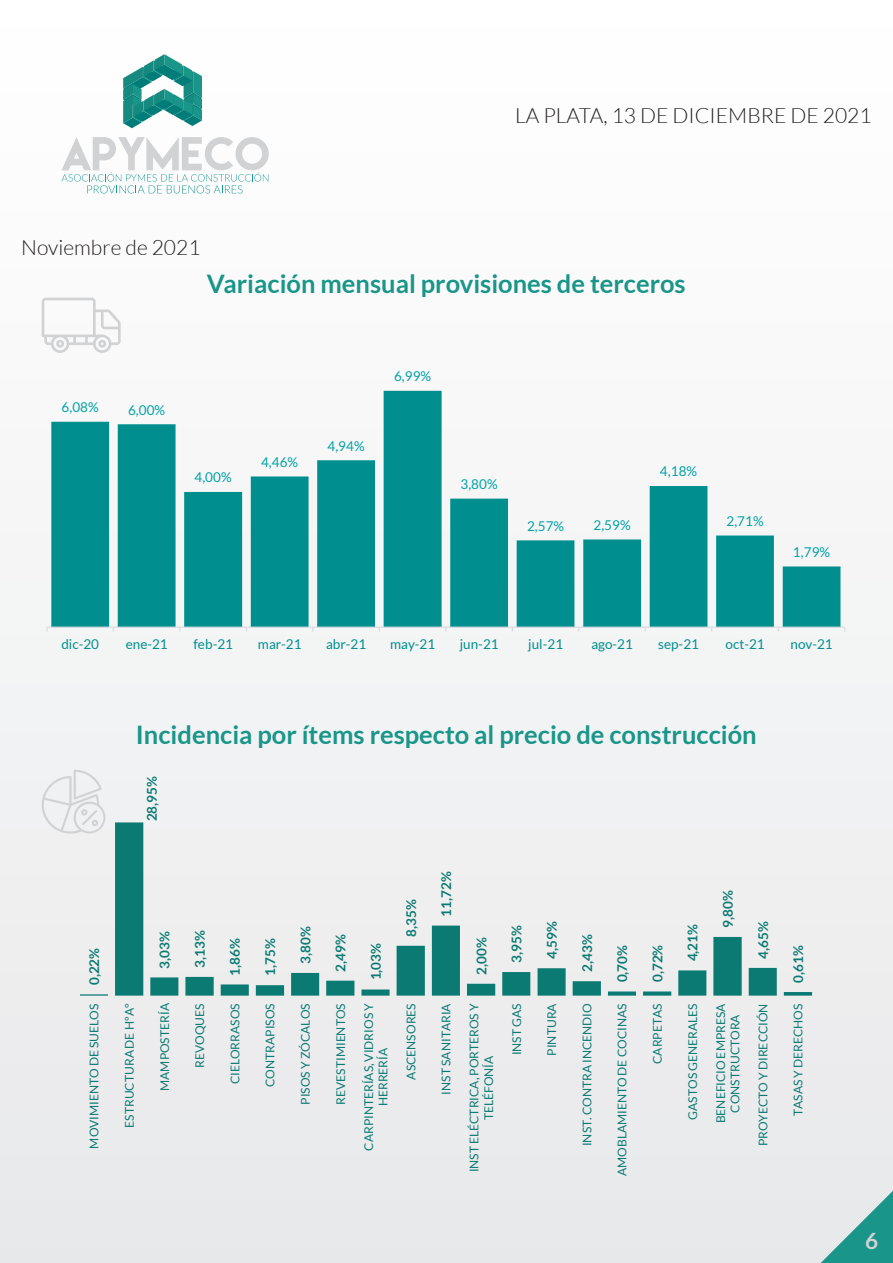
<style>
.page{position:relative;width:893px;height:1263px;background:#f3f4f4}
.page>*{position:absolute;margin:0;border:0;box-sizing:border-box;transform-origin:0 0}
.t1{font:700 25.5px "Lato";color:#199689}
.t2{font:700 22.5px "Lato";color:#d1d2d4}
.t3{font:300 21px "Lato";color:#231f20}
.t4{font:700 13.5px "Lato";letter-spacing:.005em;color:#0b7a72}
.t5{font:13.5px "Lato";color:#008f8e}
.t6{font:13.5px "Lato";letter-spacing:.005em;color:#00a2a4}
.t7{font:12px/14.4px "Lato";color:#0b7a72;text-align:center}
</style>
<div class="page">
<svg style="left:61px;top:137px;width:208px;height:56px"></svg>
<svg style="left:123px;top:54px;width:79px;height:74px"></svg>
<svg style="left:42px;top:298px;width:79px;height:55px"></svg>
<svg style="left:41px;top:770px;width:65px;height:64px"></svg>
<svg style="left:821px;top:1191px;width:72px;height:72px"></svg>
<svg style="left:80px;top:822px;width:732px;height:174px"></svg>
<svg style="left:51px;top:391px;width:789px;height:236px;fill:#008f8e"></svg>
<hr style="left:47px;top:627px;width:798px;height:1px;background:#d6d9df">
<h3 class="t3" style="left:21px;top:236px;width:181px">Noviembre de 2021</h3>
<h3 class="t3" style="left:515px;top:104px;width:358px">LA PLATA, 13 DE DICIEMBRE DE 2021</h3>
<h1 class="t1" style="left:207px;top:269px;width:480px">Variación mensual provisiones de terceros</h1>
<p class="t6" style="left:62px;top:400px;width:39px">6,08%</p>
<p class="t6" style="left:128px;top:402px;width:39px">6,00%</p>
<p class="t6" style="left:195px;top:470px;width:39px">4,00%</p>
<p class="t6" style="left:261px;top:454px;width:39px">4,46%</p>
<p class="t6" style="left:328px;top:438px;width:39px">4,94%</p>
<p class="t6" style="left:394px;top:369px;width:39px">6,99%</p>
<p class="t6" style="left:460px;top:477px;width:39px">3,80%</p>
<p class="t6" style="left:527px;top:518px;width:39px">2,57%</p>
<p class="t6" style="left:593px;top:517px;width:39px">2,59%</p>
<p class="t6" style="left:660px;top:464px;width:39px">4,18%</p>
<p class="t6" style="left:726px;top:513px;width:39px">2,71%</p>
<p class="t6" style="left:793px;top:544px;width:39px">1,79%</p>
<p class="t5" style="left:61px;top:637px;width:39px">dic-20</p>
<p class="t5" style="left:126px;top:637px;width:44px">ene-21</p>
<p class="t5" style="left:193px;top:637px;width:41px">feb-21</p>
<p class="t5" style="left:258px;top:637px;width:45px">mar-21</p>
<p class="t5" style="left:326px;top:637px;width:42px">abr-21</p>
<p class="t5" style="left:390px;top:637px;width:47px">may-21</p>
<p class="t5" style="left:460px;top:637px;width:40px">jun-21</p>
<p class="t5" style="left:528px;top:637px;width:36px">jul-21</p>
<p class="t5" style="left:591px;top:637px;width:43px">ago-21</p>
<p class="t5" style="left:658px;top:637px;width:42px">sep-21</p>
<p class="t5" style="left:725px;top:637px;width:41px">oct-21</p>
<p class="t5" style="left:790px;top:637px;width:44px">nov-21</p>
<h1 class="t1" style="left:136px;top:720px;width:622px">Incidencia por ítems respecto al precio de construcción</h1>
<p class="t4" style="left:87px;top:985px;width:39px;rotate:-90deg">0,22%</p>
<p class="t4" style="left:144px;top:821px;width:47px;rotate:-90deg">28,95%</p>
<p class="t4" style="left:157px;top:968px;width:39px;rotate:-90deg">3,03%</p>
<p class="t4" style="left:192px;top:968px;width:39px;rotate:-90deg">3,13%</p>
<p class="t4" style="left:227px;top:975px;width:39px;rotate:-90deg">1,86%</p>
<p class="t4" style="left:262px;top:976px;width:39px;rotate:-90deg">1,75%</p>
<p class="t4" style="left:298px;top:964px;width:39px;rotate:-90deg">3,80%</p>
<p class="t4" style="left:333px;top:972px;width:39px;rotate:-90deg">2,49%</p>
<p class="t4" style="left:368px;top:980px;width:39px;rotate:-90deg">1,03%</p>
<p class="t4" style="left:403px;top:937px;width:39px;rotate:-90deg">8,35%</p>
<p class="t4" style="left:439px;top:916px;width:47px;rotate:-90deg">11,72%</p>
<p class="t4" style="left:474px;top:975px;width:39px;rotate:-90deg">2,00%</p>
<p class="t4" style="left:509px;top:963px;width:39px;rotate:-90deg">3,95%</p>
<p class="t4" style="left:544px;top:959px;width:39px;rotate:-90deg">4,59%</p>
<p class="t4" style="left:579px;top:972px;width:39px;rotate:-90deg">2,43%</p>
<p class="t4" style="left:615px;top:982px;width:39px;rotate:-90deg">0,70%</p>
<p class="t4" style="left:650px;top:982px;width:39px;rotate:-90deg">0,72%</p>
<p class="t4" style="left:685px;top:961px;width:39px;rotate:-90deg">4,21%</p>
<p class="t4" style="left:720px;top:928px;width:39px;rotate:-90deg">9,80%</p>
<p class="t4" style="left:755px;top:959px;width:39px;rotate:-90deg">4,65%</p>
<p class="t4" style="left:791px;top:983px;width:39px;rotate:-90deg">0,61%</p>
<p class="t7" style="left:87px;top:1148px;width:147px;rotate:-90deg">MOVIMIENTODE SUELOS</p>
<p class="t7" style="left:122px;top:1128px;width:126px;rotate:-90deg">ESTRUCTURADE HºAº</p>
<p class="t7" style="left:157px;top:1091px;width:89px;rotate:-90deg">MAMPOSTERÍA</p>
<p class="t7" style="left:193px;top:1068px;width:66px;rotate:-90deg">REVOQUES</p>
<p class="t7" style="left:228px;top:1084px;width:82px;rotate:-90deg">CIELORRASOS</p>
<p class="t7" style="left:263px;top:1087px;width:85px;rotate:-90deg">CONTRAPISOS</p>
<p class="t7" style="left:298px;top:1105px;width:103px;rotate:-90deg">PISOS Y ZÓCALOS</p>
<p class="t7" style="left:333px;top:1105px;width:103px;rotate:-90deg">REVESTIMIENTOS</p>
<p class="t7" style="left:361px;top:1151px;width:149px;rotate:-90deg">CARPINTERÍAS,VIDRIOSY<br>HERRERÍA</p>
<p class="t7" style="left:404px;top:1080px;width:78px;rotate:-90deg">ASCENSORES</p>
<p class="t7" style="left:439px;top:1094px;width:93px;rotate:-90deg">INST SANITARIA</p>
<p class="t7" style="left:467px;top:1172px;width:170px;rotate:-90deg">INST ELÉCTRICA, PORTEROS Y<br>TELÉFONÍA</p>
<p class="t7" style="left:509px;top:1055px;width:53px;rotate:-90deg">INSTGAS</p>
<p class="t7" style="left:545px;top:1056px;width:54px;rotate:-90deg">PINTURA</p>
<p class="t7" style="left:580px;top:1146px;width:144px;rotate:-90deg">INST. CONTRAINCENDIO</p>
<p class="t7" style="left:615px;top:1176px;width:174px;rotate:-90deg">AMOBLAMIENTODE COCINAS</p>
<p class="t7" style="left:650px;top:1064px;width:62px;rotate:-90deg">CARPETAS</p>
<p class="t7" style="left:685px;top:1120px;width:118px;rotate:-90deg">GASTOS GENERALES</p>
<p class="t7" style="left:713px;top:1123px;width:121px;rotate:-90deg">BENEFICIOEMPRESA<br>CONSTRUCTORA</p>
<p class="t7" style="left:756px;top:1146px;width:144px;rotate:-90deg">PROYECTO Y DIRECCIÓN</p>
<p class="t7" style="left:791px;top:1116px;width:114px;rotate:-90deg">TASASY DERECHOS</p>
<h2 class="t2" style="left:865px;top:1228px;width:15px">6</h2>
</div>
